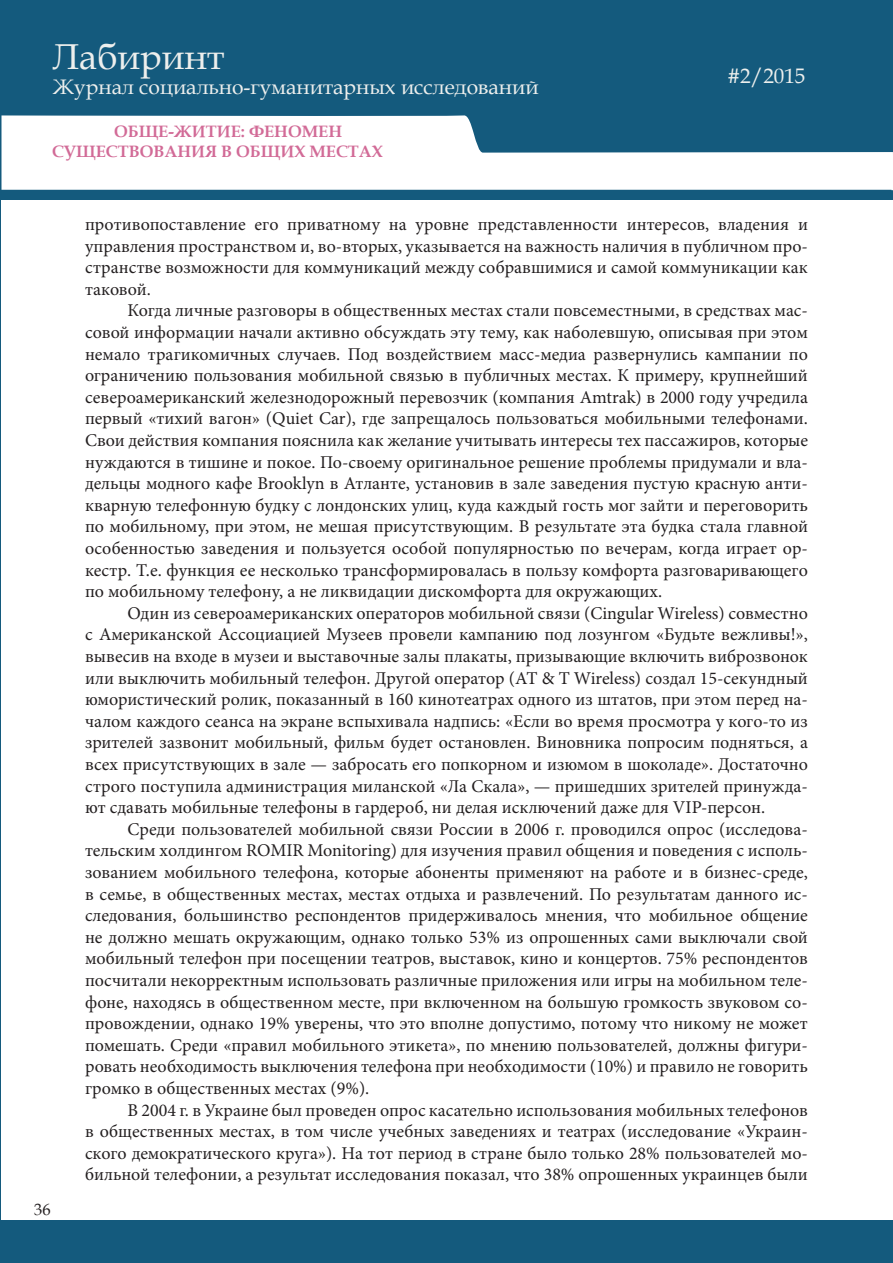
<style>
.page{position:relative;width:893px;height:1263px;background:#fff}
.page>*{position:absolute;margin:0;border:0;box-sizing:border-box;transform-origin:0 0}
.t1{font:36px "Book Antiqua";color:#edefed}
.t2{font:21px "Book Antiqua";color:#edefed}
.t3{font:18px/21.6px "Minion Pro";color:#231f20;text-align:justify}
.t4{font:700 16.5px/19.8px "Book Antiqua";color:#d26b97}
.t5{font:16.5px "Book Antiqua";color:#231f20}
</style>
<div class="page">
<div style="left:1px;top:0;width:892px;height:1262px;background:#145a7d"></div>
<div style="left:2px;top:200px;width:891px;height:1020px;background:#fff"></div>
<svg style="left:2px;top:115px;width:889px;height:75px;fill:#fff"></svg>
<svg style="left:891px;top:152px;width:2px;height:1111px"></svg>
<h1 class="t1" style="left:53px;top:31px;width:173px">Лабиринт</h1>
<p class="t2" style="left:53px;top:72px;width:487px">Журнал социально-гуманитарных исследований</p>
<p class="t4" style="left:52px;top:122px;width:332px;text-indent:62px">ОБЩЕ-ЖИТИЕ: ФЕНОМЕН<br>СУЩЕСТВОВАНИЯ В ОБЩИХ МЕСТАХ</p>
<p class="t2" style="left:727px;top:61px;width:79px">#2/2015</p>
<p class="t2" style="left:740px;top:61px;width:12px">1</p>
<p class="t2" style="left:795px;top:61px;width:12px">4</p>
<p class="t5" style="left:34px;top:1198px;width:18px">36</p>
<p class="t3" style="left:85px;top:213px;width:724px">противопоставление его приватному на уровне представленности интересов, владения и управления пространством и, во-вторых, указывается на важность наличия в публичном про&shy;странстве возможности для коммуникаций между собравшимися и самой коммуникации как таковой.</p>
<p class="t3" style="left:85px;top:300px;width:724px;text-indent:43px">Когда личные разговоры в общественных местах стали повсеместными, в средствах мас&shy;совой информации начали активно обсуждать эту тему, как наболевшую, описывая при этом немало трагикомичных случаев. Под воздействием масс-медиа развернулись кампании по ограничению пользования мобильной связью в публичных местах. К примеру, крупнейший североамериканский железнодорожный перевозчик (компания Amtrak) в 2000 году учредила первый «тихий вагон» (Quiet Car), где запрещалось пользоваться мобильными телефонами.<br>Свои действия компания пояснила как желание учитывать интересы тех пассажиров, которые нуждаются в тишине и покое. По-своему оригинальное решение проблемы придумали и вла&shy;дельцы модного кафе Brooklyn в Атланте, установив в зале заведения пустую красную анти&shy;кварную телефонную будку с лондонских улиц, куда каждый гость мог зайти и переговорить по мобильному, при этом, не мешая присутствующим. В результате эта будка стала главной особенностью заведения и пользуется особой популярностью по вечерам, когда играет ор&shy;кестр. Т.е. функция ее несколько трансформировалась в пользу комфорта разговаривающего по мобильному телефону, а не ликвидации дискомфорта для окружающих.</p>
<p class="t3" style="left:85px;top:602px;width:724px;text-indent:43px">Один из североамериканских операторов мобильной связи (Cingular Wireless) совместно с Американской Ассоциацией Музеев провели кампанию под лозунгом «Будьте вежливы!», вывесив на входе в музеи и выставочные залы плакаты, призывающие включить виброзвонок или выключить мобильный телефон. Другой оператор (AT &amp; T Wireless) создал 15-секундный юмористический ролик, показанный в 160 кинотеатрах одного из штатов, при этом перед на&shy;чалом каждого сеанса на экране вспыхивала надпись: «Если во время просмотра у кого-то из зрителей зазвонит мобильный, фильм будет остановлен. Виновника попросим подняться, а всех присутствующих в зале — забросать его попкорном и изюмом в шоколаде». Достаточно строго поступила администрация миланской «Ла Скала», — пришедших зрителей принужда&shy;ют сдавать мобильные телефоны в гардероб, ни делая исключений даже для VIP-персон.</p>
<p class="t3" style="left:85px;top:818px;width:724px;text-indent:43px">Среди пользователей мобильной связи России в 2006 г. проводился опрос (исследова&shy;тельским холдингом ROMIR Monitoring) для изучения правил общения и поведения с исполь&shy;зованием мобильного телефона, которые абоненты применяют на работе и в бизнес-среде, в семье, в общественных местах, местах отдыха и развлечений. По результатам данного ис&shy;следования, большинство респондентов придерживалось мнения, что мобильное общение не должно мешать окружающим, однако только 53% из опрошенных сами выключали свой мобильный телефон при посещении театров, выставок, кино и концертов. 75% респондентов посчитали некорректным использовать различные приложения или игры на мобильном теле&shy;фоне, находясь в общественном месте, при включенном на большую громкость звуковом со&shy;провождении, однако 19% уверены, что это вполне допустимо, потому что никому не может помешать. Среди «правил мобильного этикета», по мнению пользователей, должны фигури&shy;ровать необходимость выключения телефона при необходимости (10%) и правило не говорить громко в общественных местах (9%).</p>
<p class="t3" style="left:85px;top:1099px;width:724px;text-indent:43px">В 2004 г. в Украине был проведен опрос касательно использования мобильных телефонов в общественных местах, в том числе учебных заведениях и театрах (исследование «Украин&shy;ского демократического круга»). На тот период в стране было только 28% пользователей мо&shy;бильной телефонии, а результат исследования показал, что 38% опрошенных украинцев были</p>
</div>
